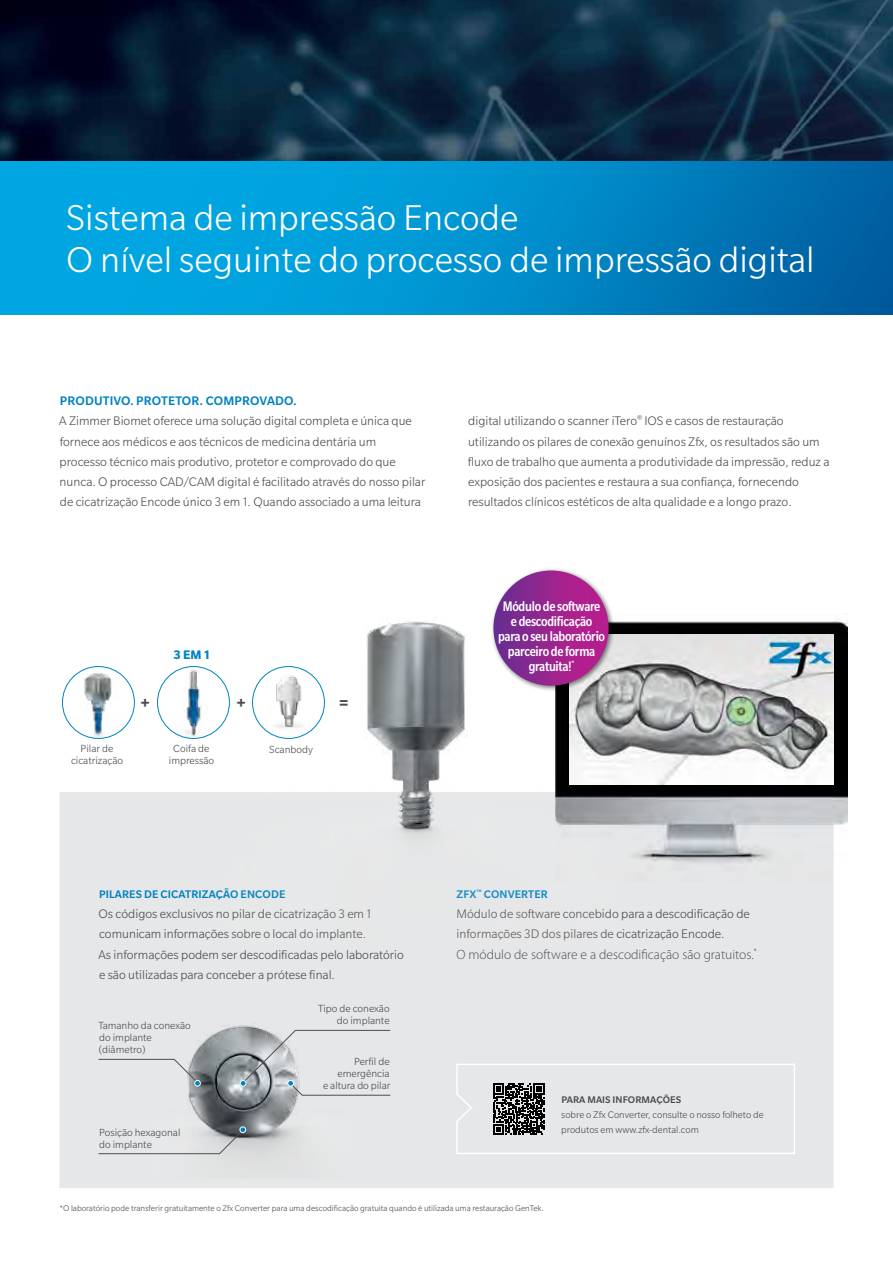
<style>
.page{position:relative;width:893px;height:1263px;background:#fff}
.page>*{position:absolute;margin:0;border:0;box-sizing:border-box;transform-origin:0 0}
.t1{font:300 39px/42px "Slate Pro";color:#fff}
.t2{font:700 16.5px "Slate Pro";color:#4d4d4f}
.t3{font:500 condensed 15px/15px "Slate Pro";letter-spacing:-.02em;color:#fff;text-align:center}
.t4{font:300 13.5px/20.2px "Slate Pro";color:#4d4d4f}
.t5{font:300 13.5px "Myriad Pro";color:#4d4d4f}
.t6{font:500 13.5px "Slate Pro";letter-spacing:.01em;color:#0083bf}
.t7{font:700 13.5px "Slate Pro";color:#0083bf}
.t8{font:500 12px "Slate Pro";letter-spacing:.01em;color:#0083bf}
.t9{font:300 11.25px/12px "Slate Pro";color:#4d4d4f;text-align:center}
.t10{font:300 10.5px/15px "Slate Pro";color:#4d4d4f}
.t11{font:500 10.5px "Slate Pro";letter-spacing:.01em;color:#4d4d4f}
.t12{font:300 9px "Slate Pro";color:#4d4d4f}
</style>
<div class="page">
<div style="left:59px;top:792px;width:775px;height:396px;background:#e6e7e8"></div>
<img style="left:0;top:0;width:893px;height:162px">
<div style="left:0;top:162px;width:893px;height:153px;background:linear-gradient(to right,#00b5ef,#0067a9)"></div>
<img style="left:615px;top:621px;width:230px;height:260px">
<img style="left:615px;top:623px;width:232px;height:232px">
<img style="left:615px;top:635px;width:219px;height:150px">
<img style="left:226px;top:619px;width:389px;height:323px">
<img style="left:152px;top:988px;width:194px;height:192px">
<div style="left:491px;top:568px;width:123px;height:123px;background:#000;opacity:.5"></div>
<div style="left:493px;top:570px;width:116px;height:116px;background:linear-gradient(to right,#6e3293,#bf1e8d);border-radius:58px"></div>
<img style="left:62px;top:666px;width:72px;height:72px">
<div style="left:62px;top:666px;width:73px;height:73px;border:1px solid #0083bf;border-radius:50%"></div>
<img style="left:158px;top:666px;width:71px;height:72px">
<div style="left:157px;top:666px;width:73px;height:73px;border:1px solid #0083bf;border-radius:50%"></div>
<img style="left:253px;top:666px;width:71px;height:72px">
<div style="left:252px;top:666px;width:73px;height:73px;border:1px solid #0083bf;border-radius:50%"></div>
<svg style="left:455px;top:1063px;width:341px;height:92px;background:#d9dadb"></svg>
<svg style="left:98px;top:1059px;width:102px;height:27px;background:#d8d9db"></svg>
<div style="left:194px;top:1080px;width:7px;height:6px;border:1px solid #fff;border-radius:50%"></div>
<svg style="left:98px;top:1127px;width:148px;height:27px;background:#d2d4d5"></svg>
<div style="left:240px;top:1126px;width:6px;height:7px;border:1px solid #fff;border-radius:50%"></div>
<svg style="left:240px;top:1030px;width:151px;height:66px;background:#ced1d3"></svg>
<h1 class="t1" style="left:66px;top:196px;width:750px">Sistema de impressão Encode<br>O nível seguinte do processo de impressão digital</h1>
<p class="t6" style="left:60px;top:393px;width:238px">PRODUTIVO. PROTETOR. COMPROVADO.</p>
<p class="t4" style="left:59px;top:411px;width:368px">A Zimmer Biomet oferece uma solução digital completa e única que fornece aos médicos e aos técnicos de medicina dentária um processo técnico mais produtivo, protetor e comprovado do que nunca. O processo CAD/CAM digital é facilitado através do nosso pilar de cicatrização Encode único 3 em 1. Quando associado a uma leitura</p>
<p class="t4" style="left:468px;top:411px;width:363px">digital utilizando o scanner iTero<sup>®</sup> IOS e casos de restauração utilizando os pilares de conexão genuínos Zfx, os resultados são um fluxo de trabalho que aumenta a produtividade da impressão, reduz a exposição dos pacientes e restaura a sua confiança, fornecendo resultados clínicos estéticos de alta qualidade e a longo prazo.</p>
<p class="t7" style="left:173px;top:647px;width:38px">3 EM 1</p>
<p class="t2" style="left:140px;top:694px;width:11px">+</p>
<p class="t2" style="left:236px;top:694px;width:11px">+</p>
<p class="t2" style="left:339px;top:694px;width:11px">=</p>
<p class="t9" style="left:71px;top:742px;width:54px">Pilar de cicatrização</p>
<p class="t9" style="left:169px;top:742px;width:47px">Coifa de impressão</p>
<p class="t9" style="left:269px;top:744px;width:45px">Scanbody</p>
<p class="t8" style="left:99px;top:887px;width:188px">PILARES DE CICATRIZAÇÃO ENCODE</p>
<p class="t4" style="left:98px;top:904px;width:307px">Os códigos exclusivos no pilar de cicatrização 3 em 1 comunicam informações sobre o local do implante.<br>As informações podem ser descodificadas pelo laboratório e são utilizadas para conceber a prótese final.</p>
<p class="t9" style="left:98px;top:1019px;width:94px;text-align:left">Tamanho da conexão do implante (diâmetro)</p>
<p class="t9" style="left:99px;top:1126px;width:83px;text-align:left">Posição hexagonal do implante</p>
<p class="t9" style="left:318px;top:1003px;width:73px;text-align:right">Tipo de conexão do implante</p>
<p class="t9" style="left:323px;top:1055px;width:69px;text-align:right">Perfil de emergência<br>e altura do pilar</p>
<p class="t3" style="left:498px;top:599px;width:108px">Módulo de software e descodificação para o seu laboratório parceiro de forma gratuita!<sup>*</sup></p>
<p class="t8" style="left:457px;top:887px;width:93px">ZFX<sup>™</sup> CONVERTER</p>
<p class="t4" style="left:456px;top:904px;width:295px">Módulo de software concebido para a descodificação de informações 3D dos pilares de cicatrização Encode.</p>
<p class="t5" style="left:456px;top:946px;width:302px">O módulo de software e a descodificação são gratuitos.<sup>*</sup></p>
<p class="t11" style="left:561px;top:1093px;width:121px">PARA MAIS INFORMAÇÕES</p>
<p class="t10" style="left:561px;top:1106px;width:204px">sobre o Zfx Converter, consulte o nosso folheto de produtos em www.zfx-dental.com</p>
<p class="t12" style="left:59px;top:1203px;width:486px">*O laboratório pode transferir gratuitamente o Zfx Converter para uma descodificação gratuita quando é utilizada uma restauração GenTek.</p>
</div>
